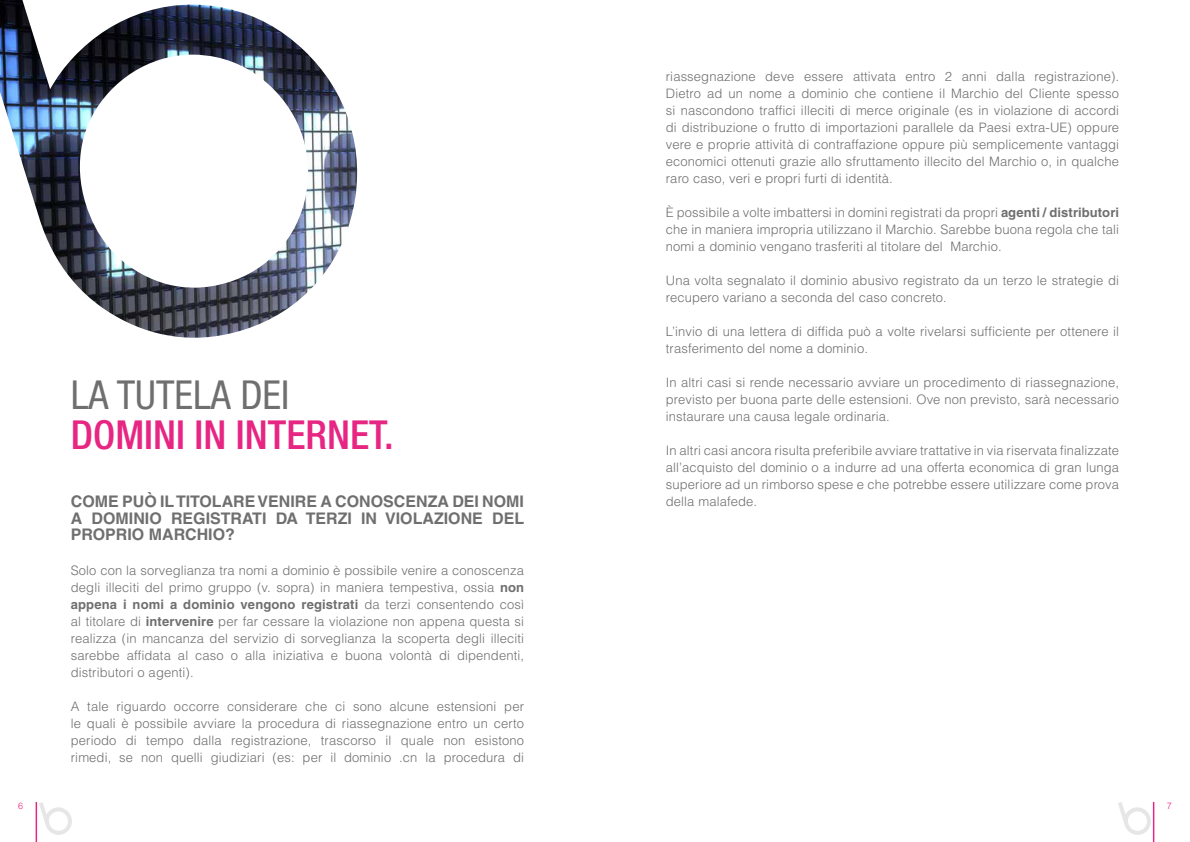
<style>
.page{position:relative;width:1190px;height:842px;background:#fff}
.page>*{position:absolute;margin:0;border:0;box-sizing:border-box;transform-origin:0 0}
.t1{font:500 condensed 40px "Helvetica Neue";color:#e72582}
.t2{font:condensed 40px "Helvetica Neue";color:#706f6f}
.t3{font:700 16px/17px "Helvetica";color:#706f6f;text-align:justify}
.t4{font:300 13px/17px "Helvetica";letter-spacing:.01em;color:#706f6f;text-align:justify}
.t5{font:300 9px "Helvetica";color:#e72582}
.s1{font-weight:700}
</style>
<div class="page">
<hr style="left:36px;top:802px;width:1px;height:40px;background:#e72582">
<hr style="left:1153px;top:802px;width:1px;height:40px;background:#e72582">
<svg style="left:1118px;top:802px;width:33px;height:33px"></svg>
<svg style="left:39px;top:802px;width:33px;height:33px"></svg>
<img style="left:0;top:0;width:358px;height:338px">
<h1 class="t2" style="left:71px;top:372px;width:220px">LA TUTELA DEI</h1>
<h1 class="t1" style="left:71px;top:411px;width:324px">DOMINI IN INTERNET.</h1>
<p class="t3" style="left:71px;top:492px;width:455px">COME PUÒ IL TITOLARE VENIRE A CONOSCENZA DEI NOMI A DOMINIO REGISTRATI DA TERZI IN VIOLAZIONE DEL PROPRIO MARCHIO?</p>
<p class="t4" style="left:71px;top:561px;width:455px">Solo con la sorveglianza tra nomi a dominio è possibile venire a conoscenza degli illeciti del primo gruppo (v. sopra) in maniera tempestiva, ossia <span class="s1">non appena i nomi a dominio vengono registrati</span> da terzi consentendo così al titolare di <span class="s1">intervenire</span> per far cessare la violazione non appena questa si realizza (in mancanza del servizio di sorveglianza la scoperta degli illeciti sarebbe affidata al caso o alla iniziativa e buona volontà di dipendenti, distributori o agenti).</p>
<p class="t4" style="left:71px;top:697px;width:455px">A tale riguardo occorre considerare che ci sono alcune estensioni per le quali è possibile avviare la procedura di riassegnazione entro un certo periodo di tempo dalla registrazione, trascorso il quale non esistono rimedi, se non quelli giudiziari (es: per il dominio .cn la procedura di</p>
<p class="t4" style="left:666px;top:68px;width:455px">riassegnazione deve essere attivata entro 2 anni dalla registrazione).<br>Dietro ad un nome a dominio che contiene il Marchio del Cliente spesso si nascondono traffici illeciti di merce originale (es in violazione di accordi di distribuzione o frutto di importazioni parallele da Paesi extra-UE) oppure vere e proprie attività di contraffazione oppure più semplicemente vantaggi economici ottenuti grazie allo sfruttamento illecito del Marchio o, in qualche raro caso, veri e propri furti di identità.</p>
<p class="t4" style="left:666px;top:204px;width:455px">È possibile a volte imbattersi in domini registrati da propri <span class="s1">agenti / distributori </span>che in maniera impropria utilizzano il Marchio. Sarebbe buona regola che tali nomi a dominio vengano trasferiti al titolare del Marchio.</p>
<p class="t4" style="left:666px;top:272px;width:455px">Una volta segnalato il dominio abusivo registrato da un terzo le strategie di recupero variano a seconda del caso concreto.</p>
<p class="t4" style="left:666px;top:323px;width:455px">L’invio di una lettera di diffida può a volte rivelarsi sufficiente per ottenere il trasferimento del nome a dominio.</p>
<p class="t4" style="left:666px;top:374px;width:455px">In altri casi si rende necessario avviare un procedimento di riassegnazione, previsto per buona parte delle estensioni. Ove non previsto, sarà necessario instaurare una causa legale ordinaria.</p>
<p class="t4" style="left:666px;top:442px;width:455px">In altri casi ancora risulta preferibile avviare trattative in via riservata finalizzate all’acquisto del dominio o a indurre ad una offerta economica di gran lunga superiore ad un rimborso spese e che potrebbe essere utilizzare come prova della malafede.</p>
<p class="t5" style="left:18px;top:800px;width:7px">6</p>
<p class="t5" style="left:1167px;top:800px;width:7px">7</p>
</div>
